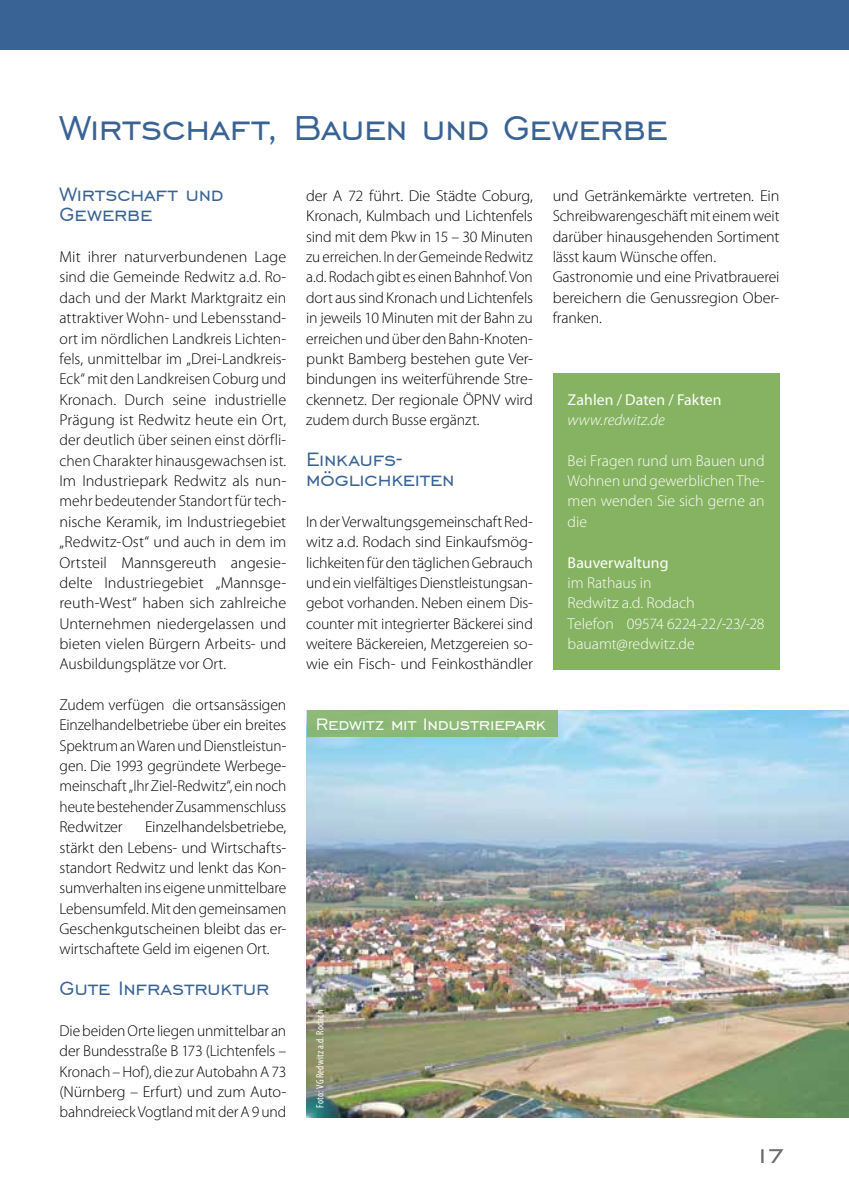
<style>
.page{position:relative;width:849px;height:1191px;background:#fff}
.page>*{position:absolute;margin:0;border:0;box-sizing:border-box;transform-origin:0 0}
.t1{font:43.75px "Engravers Gothic BT";letter-spacing:-.015em;color:#396395}
.t2{font:26.25px "Engravers Gothic BT";color:#706f6f}
.t3{font:24.5px/20.3px "Engravers Gothic BT";letter-spacing:-.005em;color:#396395}
.t4{font:21px "Engravers Gothic BT";letter-spacing:-.01em;color:#fff}
.t5{font:300 15.75px/20.3px "Myriad Pro";letter-spacing:-.01em;color:#000;text-align:justify}
.t6{font:300 15.75px/20.3px "Myriad Pro";color:#fff;text-align:justify}
.t7{font:15.75px "Myriad Pro";letter-spacing:.005em;color:#fff}
.t8{font:italic 300 15.75px "Myriad Pro";color:#fff}
.t9{font:condensed 10.5px "Myriad Pro";letter-spacing:.02em;color:#fff}
</style>
<div class="page">
<div style="left:0;top:0;width:848px;height:50px;background:#396395"></div>
<img style="left:306px;top:710px;width:542px;height:407px">
<div style="left:552px;top:373px;width:227px;height:296px;background:#86b361"></div>
<div style="left:307px;top:710px;width:250px;height:27px;background:#8cb977"></div>
<h1 class="t1" style="left:60px;top:104px;width:609px">Wirtschaft, Bauen und Gewerbe</h1>
<h3 class="t3" style="left:60px;top:184px;width:165px">Wirtschaft und<br>Gewerbe</h3>
<p class="t5" style="left:60px;top:246px;width:228px">Mit ihrer naturverbundenen Lage sind die Gemeinde Redwitz a.d. Ro&shy;dach und der Markt Marktgraitz ein attraktiver Wohn- und Lebensstand&shy;ort im nördlichen Landkreis Lichten&shy;fels, unmittelbar im „Drei-Landkreis-Eck“ mit den Landkreisen Coburg und Kronach. Durch seine industrielle Prägung ist Redwitz heute ein Ort, der deutlich über seinen einst dörfli&shy;chen Charakter hinausgewachsen ist.<br>Im Industriepark Redwitz als nun&shy;mehr bedeutender Standort für tech&shy;nische Keramik, im Industriegebiet „Redwitz-Ost“ und auch in dem im Ortsteil Mannsgereuth angesie&shy;delte Industriegebiet „Mannsge&shy;reuth-West“ haben sich zahlreiche Unternehmen niedergelassen und bieten vielen Bürgern Arbeits- und Ausbildungsplätze vor Ort.</p>
<p class="t5" style="left:60px;top:694px;width:228px">Zudem verfügen die ortsansässigen Einzelhandelbetriebe über ein breites Spektrum an Waren und Dienstleistun&shy;gen. Die 1993 gegründete Werbege&shy;meinschaft „Ihr Ziel-Redwitz“, ein noch heute bestehender Zusammenschluss Redwitzer</p>
<p class="t5" style="left:60px;top:816px;width:228px;text-indent:85px">Einzelhandelsbetriebe, stärkt den Lebens- und Wirtschafts&shy;standort Redwitz und lenkt das Kon&shy;sumverhalten ins eigene unmittelbare Lebensumfeld. Mit den gemeinsamen Geschenkgutscheinen bleibt das er&shy;wirtschaftete Geld im eigenen Ort.</p>
<h3 class="t3" style="left:60px;top:977px;width:211px">Gute Infrastruktur</h3>
<p class="t5" style="left:60px;top:1020px;width:228px">Die beiden Orte liegen unmittelbar an der Bundesstraße B 173 (Lichtenfels – Kronach – Hof), die zur Autobahn A 73 (Nürnberg – Erfurt) und zum Auto&shy;bahndreieck Vogtland mit der A 9 und</p>
<p class="t5" style="left:306px;top:185px;width:228px">der A 72 führt. Die Städte Coburg, Kronach, Kulmbach und Lichtenfels sind mit dem Pkw in 15 – 30 Minuten zu erreichen. In der Gemeinde Redwitz a.d. Rodach gibt es einen Bahnhof. Von dort aus sind Kronach und Lichtenfels in jeweils 10 Minuten mit der Bahn zu erreichen und über den Bahn-Knoten&shy;punkt Bamberg bestehen gute Ver&shy;bindungen ins weiterführende Stre&shy;ckennetz. Der regionale ÖPNV wird zudem durch Busse ergänzt.</p>
<h3 class="t3" style="left:306px;top:448px;width:150px">Einkaufs&shy;möglichkeiten</h3>
<p class="t5" style="left:306px;top:511px;width:228px">In der Verwaltungsgemeinschaft Red&shy;witz a.d. Rodach sind Einkaufsmög&shy;lichkeiten für den täglichen Gebrauch und ein vielfältiges Dienstleistungsan&shy;gebot vorhanden. Neben einem Dis&shy;counter mit integrierter Bäckerei sind weitere Bäckereien, Metzgereien so&shy;wie ein Fisch- und Feinkosthändler</p>
<p class="t5" style="left:552px;top:185px;width:228px;text-align:left">und Getränkemärkte vertreten. Ein<br>Schreibwarengeschäft mit einem weit darüber hinausgehenden Sortiment lässt kaum Wünsche offen.<br>Gastronomie und eine Privatbrauerei bereichern die Genussregion Ober&shy;franken.</p>
<p class="t7" style="left:567px;top:390px;width:155px">Zahlen / Daten / Fakten</p>
<p class="t8" style="left:567px;top:411px;width:99px">www.redwitz.de</p>
<p class="t6" style="left:567px;top:450px;width:198px">Bei Fragen rund um Bauen und Wohnen und gewerblichen The&shy;men wenden Sie sich gerne an die</p>
<p class="t7" style="left:567px;top:552px;width:102px">Bauverwaltung</p>
<p class="t6" style="left:567px;top:572px;width:198px;text-align:left">im Rathaus in<br>Redwitz a.d. Rodach<br>Telefon 09574 6224-22/-23/-28 bauamt@redwitz.de</p>
<h3 class="t4" style="left:315px;top:712px;width:232px">Redwitz mit Industriepark</h3>
<p class="t9" style="left:313px;top:1107px;width:99px;rotate:-90deg">Foto: VG Redwitz a.d. Rodach</p>
<h2 class="t2" style="left:753px;top:1141px;width:32px">17</h2>
</div>
